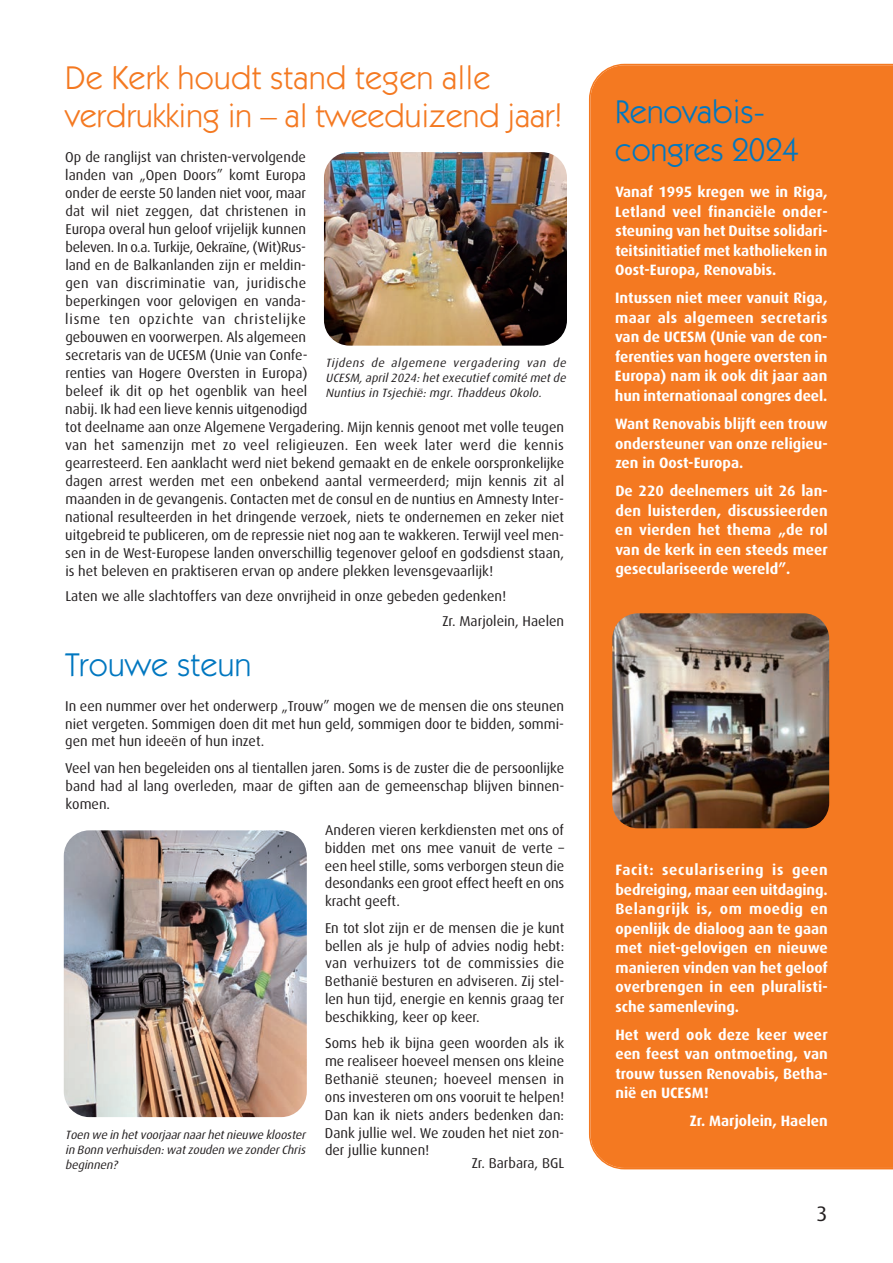
<style>
.page{position:relative;width:893px;height:1263px;background:#fff}
.page>*{position:absolute;margin:0;border:0;box-sizing:border-box;transform-origin:0 0}
.t1{font:33px/37.5px "Itc Kabel";letter-spacing:.005em;color:#f47921}
.t2{font:33px/37.5px "Itc Kabel";letter-spacing:.01em;color:#0077c0}
.t3{font:21px "Dax";color:#231f20}
.t4{font:700 15px/19.5px "Dax";color:#fff;text-align:justify}
.t5{font:14.25px/18px "Dax";color:#231f20;text-align:justify}
.t6{font:italic 12px/15px "Dax";letter-spacing:.015em;color:#231f20;text-align:justify}
</style>
<div class="page">
<div style="left:589px;top:64px;width:304px;height:1105px;background:#f47921"></div>
<img style="left:324px;top:152px;width:243px;height:194px">
<img style="left:612px;top:613px;width:217px;height:215px">
<img style="left:64px;top:830px;width:243px;height:287px">
<h1 class="t1" style="left:65px;top:62px;width:498px">De Kerk houdt stand tegen alle verdrukking in – al tweeduizend jaar!</h1>
<p class="t5" style="left:65px;top:149px;width:500px;text-align:left">Op de ranglijst van christen-vervolgende<br>landen van „Open Doors” komt Europa<br>onder de eerste 50 landen niet voor, maar<br>dat wil niet zeggen, dat christenen in<br>Europa overal hun geloof vrijelijk kunnen<br>beleven. In o.a. Turkije, Oekraïne, (Wit)Rus-<br>land en de Balkanlanden zijn er meldin-<br>gen van discriminatie van, juridische<br>beperkingen voor gelovigen en vanda-<br>lisme ten opzichte van christelijke<br>gebouwen en voorwerpen. Als algemeen<br>secretaris van de UCESM (Unie van Confe-<br>renties van Hogere Oversten in Europa)<br>beleef ik dit op het ogenblik van heel<br>nabij. Ik had een lieve kennis uitgenodigd<br>tot deelname aan onze Algemene Vergadering. Mijn kennis genoot met volle teugen van het samenzijn met zo veel religieuzen. Een week later werd die kennis gearresteerd. Een aanklacht werd niet bekend gemaakt en de enkele oorspronkelijke dagen arrest werden met een onbekend aantal vermeerderd; mijn kennis zit al maanden in de gevangenis. Contacten met de consul en de nuntius en Amnesty Inter&shy;national resulteerden in het dringende verzoek, niets te ondernemen en zeker niet uitgebreid te publiceren, om de repressie niet nog aan te wakkeren. Terwijl veel men&shy;sen in de West-Europese landen onverschillig tegenover geloof en godsdienst staan, is het beleven en praktiseren ervan op andere plekken levensgevaarlijk!</p>
<p class="t5" style="left:442px;top:584px;width:123px;line-height:25px;text-indent:-377px">Laten we alle slachtoffers van deze onvrijheid in onze gebeden gedenken!<br>Zr. Marjolein, Haelen</p>
<p class="t6" style="left:325px;top:356px;width:244px">Tijdens de algemene vergadering van de UCESM,april2024:hetexecutiefcomité metde Nuntius in Tsjechië: mgr. Thaddeus Okolo.</p>
<h1 class="t2" style="left:65px;top:648px;width:188px">Trouwe steun</h1>
<p class="t5" style="left:65px;top:698px;width:500px">In een nummer over het onderwerp „Trouw” mogen we de mensen die ons steunen niet vergeten. Sommigen doen dit met hun geld, sommigen door te bidden, sommi&shy;gen met hun ideeën of hun inzet.</p>
<p class="t5" style="left:65px;top:760px;width:500px">Veel van hen begeleiden ons al tientallen jaren. Soms is de zuster die de persoonlijke band had al lang overleden, maar de giften aan de gemeenschap blijven binnen&shy;komen.</p>
<p class="t5" style="left:325px;top:822px;width:241px">Anderen vieren kerkdiensten met ons of bidden met ons mee vanuit de verte – een heel stille, soms verborgen steun die desondanks een groot effect heeft en ons kracht geeft.</p>
<p class="t5" style="left:325px;top:920px;width:241px">En tot slot zijn er de mensen die je kunt bellen als je hulp of advies nodig hebt: van verhuizers tot de commissies die Bethanië besturen en adviseren. Zij stel&shy;len hun tijd, energie en kennis graag ter beschikking, keer op keer.</p>
<p class="t5" style="left:325px;top:1035px;width:241px">Soms heb ik bijna geen woorden als ik me realiseer hoeveel mensen ons kleine Bethanië steunen; hoeveel mensen in ons investeren om ons vooruit te helpen!<br>Dan kan ik niets anders bedenken dan:<br>Dank jullie wel. We zouden het niet zon&shy;der jullie kunnen!</p>
<p class="t5" style="left:472px;top:1155px;width:94px">Zr. Barbara, BGL</p>
<p class="t6" style="left:65px;top:1128px;width:244px">Toen we in hetvoorjaarnaarhetnieuwe klooster in Bonn verhuisden:watzouden we zonderChris beginnen?</p>
<h1 class="t2" style="left:615px;top:96px;width:185px">Renovabis&shy;congres 2024</h1>
<p class="t4" style="left:615px;top:183px;width:214px">Vanaf 1995 kregen we in Riga, Letland veel financiële onder&shy;steuning van het Duitse solidari&shy;teitsinitiatief met katholieken in Oost-Europa, Renovabis.</p>
<p class="t4" style="left:615px;top:289px;width:214px">Intussen niet meer vanuit Riga, maar als algemeen secretaris van de UCESM (Unie van de con&shy;ferenties van hogere oversten in Europa) nam ik ook dit jaar aan hun internationaal congres deel.</p>
<p class="t4" style="left:615px;top:415px;width:214px">Want Renovabis blijft een trouw ondersteuner van onze religieu&shy;zen in Oost-Europa.</p>
<p class="t4" style="left:615px;top:482px;width:214px">De 220 deelnemers uit 26 lan&shy;den luisterden, discussieerden en vierden het thema „de rol van de kerk in een steeds meer geseculariseerde wereld”.</p>
<p class="t4" style="left:615px;top:861px;width:214px">Facit: secularisering is geen bedreiging, maar een uitdaging.<br>Belangrijk is, om moedig en openlijk de dialoog aan te gaan met niet-gelovigen en nieuwe manieren vinden van het geloof overbrengen in een pluralisti&shy;sche samenleving.</p>
<p class="t4" style="left:615px;top:1025px;width:214px">Het werd ook deze keer weer een feest van ontmoeting, van trouw tussen Renovabis, Betha&shy;nië en UCESM!</p>
<p class="t4" style="left:690px;top:1112px;width:140px">Zr. Marjolein, Haelen</p>
<h2 class="t3" style="left:817px;top:1205px;width:13px">3</h2>
</div>
